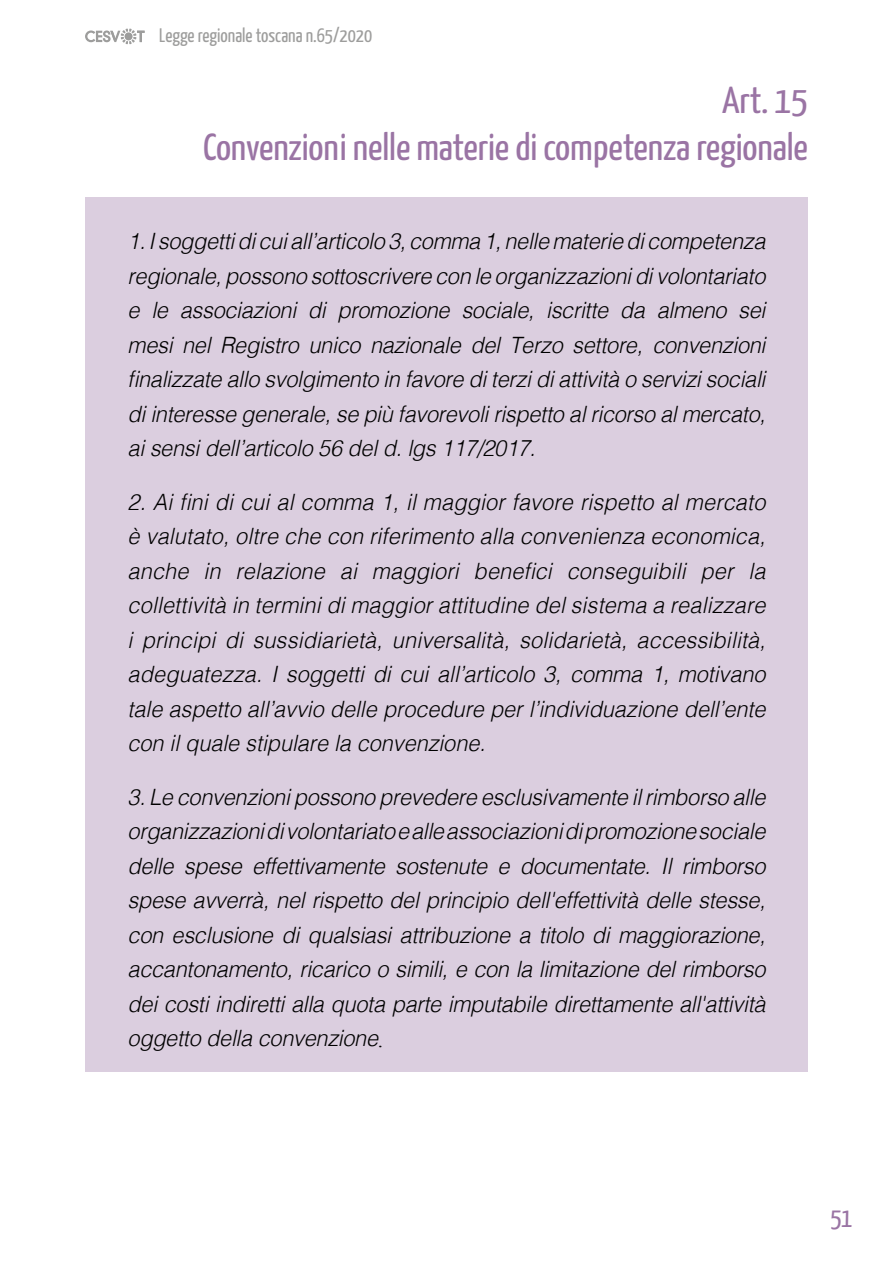
<style>
.page{position:relative;width:893px;height:1263px;background:#fff}
.page>*{position:absolute;margin:0;border:0;box-sizing:border-box;transform-origin:0 0}
.t1{font:37.5px/47.2px "Yanone Kaffeesatz";letter-spacing:-.005em;color:#9a74a4;text-align:right;scale:1.07 1}
.t2{font:27px "Yanone Kaffeesatz";color:#9a74a4}
.t3{font:italic 300 22.5px/34.5px "Helvetica";letter-spacing:-.01em;color:#000;text-align:justify;scale:.96 1}
.t4{font:19.5px "Yanone Kaffeesatz";color:#9d9d9c}
.s1{font-family:"Times New Roman";font-weight:400;font-style:normal;font-size:21px}
</style>
<div class="page">
<div style="left:85px;top:198px;width:723px;height:873px;background:#dbcedf"></div>
<svg style="left:85px;top:29px;width:60px;height:15px"></svg>
<p class="t4" style="left:159px;top:22px;width:214px">Legge regionale toscana n.65/2020</p>
<h1 class="t1" style="left:203px;top:74px;width:567px">Art. 15<br>Convenzioni nelle materie di competenza regionale</h1>
<p class="t3" style="left:128px;top:223px;width:666px">1. I soggetti di cui all’articolo 3, comma 1, nelle materie di competenza regionale, possono sottoscrivere con le organizzazioni di volontariato e le associazioni di promozione sociale, iscritte da almeno sei mesi nel Registro unico nazionale del Terzo settore, convenzioni finalizzate allo svolgimento in favore di terzi di attività o servizi sociali di interesse generale, se più favorevoli rispetto al ricorso al mercato, ai sensi dell’articolo 56 del d. lgs 117/2017.</p>
<p class="t3" style="left:128px;top:483px;width:666px">2. Ai fini di cui al comma 1, il maggior favore rispetto al mercato è valutato, oltre che con riferimento alla convenienza economica, anche in relazione ai maggiori benefici conseguibili per la collettività in termini di maggior attitudine del sistema a realizzare i principi di sussidiarietà, universalità, solidarietà, accessibilità, adeguatezza. I soggetti di cui all’articolo 3, comma 1, motivano tale aspetto all’avvio delle procedure per l’individuazione dell’ente con il quale stipulare la convenzione.</p>
<p class="t3" style="left:128px;top:778px;width:666px">3. Le convenzioni possono prevedere esclusivamente il rimborso alle organizzazioni di volontariato e alle associazioni di promozione sociale delle spese effettivamente sostenute e documentate. Il rimborso spese avverrà, nel rispetto del principio dell'effettività delle stesse, con esclusione di qualsiasi attribuzione a titolo di maggiorazione, accantonamento, ricarico o simili, e con la limitazione del rimborso dei costi indiretti alla quota parte imputabile direttamente all'attività oggetto della convenzione<span class="s1">.</span></p>
<p class="t2" style="left:830px;top:1198px;width:24px">51</p>
</div>
